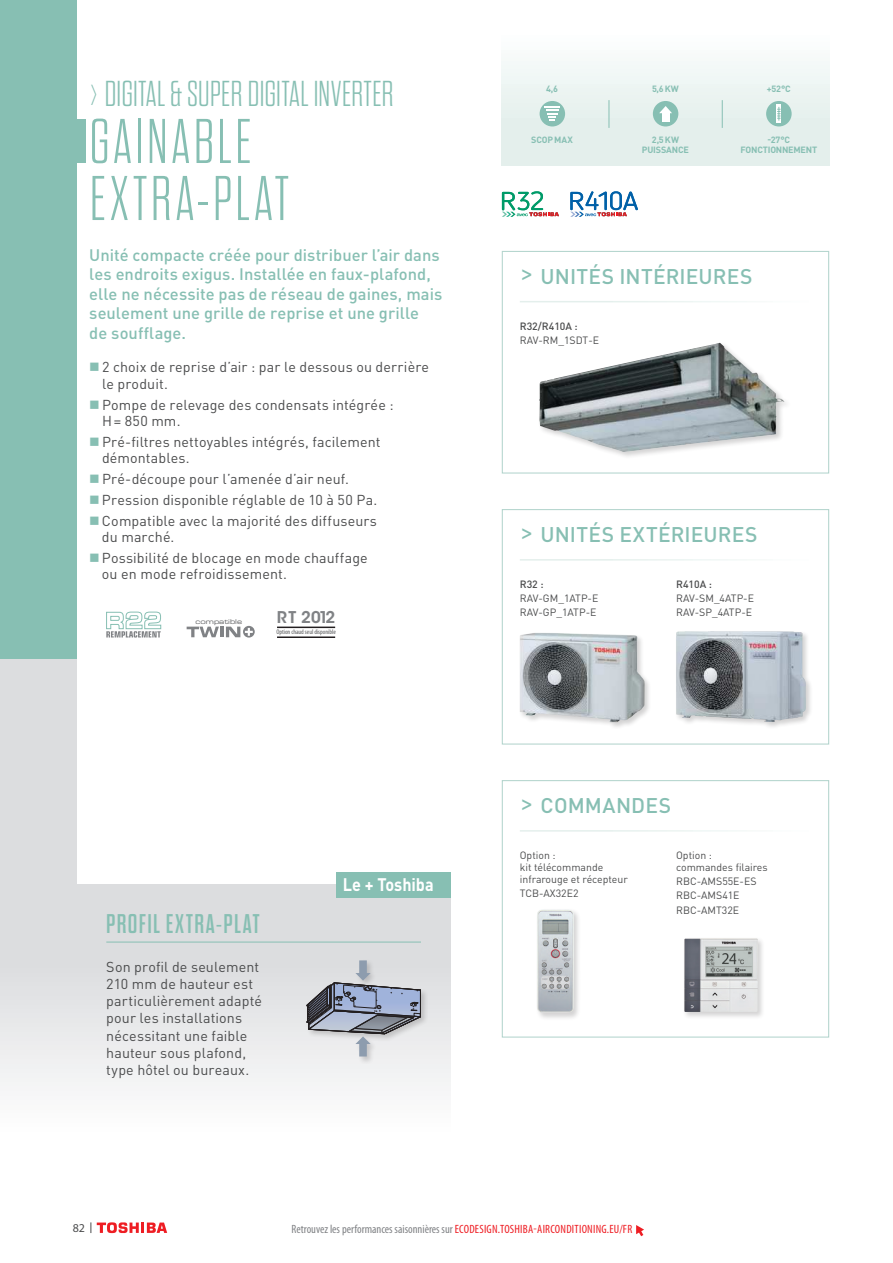
<style>
.page{position:relative;width:893px;height:1263px;background:#fff}
.page>*{position:absolute;margin:0;border:0;box-sizing:border-box;transform-origin:0 0}
.t1{font:300 expanded 63px/57px "Dharma Gothic E";letter-spacing:.05em;color:#87bfb3}
.t2{font:300 expanded 36px "Dharma Gothic E";color:#87bfb3}
.t3{font:27px "Dharma Gothic E";letter-spacing:.055em;color:#87bfb3}
.t4{font:500 21px "DIN Pro";letter-spacing:.005em;color:#87bfb3}
.t5{font:700 18px "DIN Pro";color:#fff;scale:.9 1}
.t6{font:500 16.5px/19.5px "DIN Pro";color:#87bfb3}
.t7{font:600 16.05px "ITC Avant Garde Std";letter-spacing:-.05em;color:#808285}
.t8{font:14.25px/17.2px "DIN Pro";letter-spacing:.01em;color:#4b4c4d}
.t9{font:condensed 12px "Myriad Pro";color:#808285}
.t10{font:12px "Myriad Pro";color:#4b4c4d}
.t11{font:10.5px/14.1px "DIN Pro";color:#4b4c4d}
.t12{font:500 10.5px "DIN Pro";color:#4b4c4d}
.t13{font:700 9px/10.5px "DIN Pro";letter-spacing:-.02em;color:#87bfb3;text-align:center}
.t14{font:condensed 6.75px "Myriad Pro";color:#57585a}
.t15{font:6.6px "Eurostile Extended Two";color:#57585a}
.s1{font-family:"Alien League";font-weight:400;font-stretch:normal;font-size:27px}
.s2{font-weight:400;font-size:27px}
.s3{color:#ee1d23}
</style>
<div class="page">
<div style="left:502px;top:0;width:327px;height:166px;background:linear-gradient(to bottom,#fff,#deece8)"></div>
<div style="left:540px;top:101px;width:25px;height:25px;background:#87bfb3;border-radius:50%"></div>
<svg style="left:545px;top:107px;width:15px;height:14px"></svg>
<div style="left:766px;top:101px;width:26px;height:25px;background:#87bfb3;border-radius:50%"></div>
<svg style="left:776px;top:105px;width:5px;height:18px"></svg>
<svg style="left:609px;top:100px;width:1px;height:28px"></svg>
<svg style="left:722px;top:100px;width:1px;height:28px"></svg>
<div style="left:653px;top:101px;width:25px;height:25px;background:#87bfb3;border-radius:50%"></div>
<div style="left:662px;top:112px;width:7px;height:9px;background:#fff"></div>
<svg style="left:659px;top:106px;width:13px;height:7px"></svg>
<div style="left:0;top:119px;width:85px;height:44px;background:#87bfb3"></div>
<div style="left:77px;top:884px;width:374px;height:248px;background:linear-gradient(to bottom,#d4d6d8,#fafafb)"></div>
<hr style="left:106px;top:942px;width:315px;height:1px;background:#87bfb3">
<div style="left:502px;top:251px;width:327px;height:222px;border:1px solid #b3d4cd"></div>
<div style="left:502px;top:509px;width:327px;height:235px;border:1px solid #b3d4cd"></div>
<div style="left:502px;top:780px;width:327px;height:257px;border:1px solid #b3d4cd"></div>
<div style="left:0;top:659px;width:77px;height:225px;background:#dcdddf"></div>
<div style="left:0;top:0;width:77px;height:659px;background:#87bfb3"></div>
<div style="left:0;top:884px;width:77px;height:248px;background:linear-gradient(to bottom,#d4d6d8,#fafafb)"></div>
<div style="left:336px;top:872px;width:115px;height:25px;background:#87bfb3"></div>
<img style="left:539px;top:343px;width:245px;height:109px">
<div style="left:305px;top:959px;width:123px;height:105px;background:#231f20;opacity:.2"></div>
<svg style="left:306px;top:960px;width:116px;height:96px;background:#b1b5c0"></svg>
<div style="left:675px;top:629px;width:138px;height:100px;background:#231f20;opacity:.2"></div>
<img style="left:676px;top:631px;width:130px;height:91px">
<div style="left:518px;top:631px;width:134px;height:98px;background:#231f20;opacity:.2"></div>
<img style="left:520px;top:633px;width:124px;height:89px">
<div style="left:682px;top:937px;width:84px;height:83px;background:#231f20;opacity:.2"></div>
<img style="left:684px;top:938px;width:74px;height:74px">
<div style="left:535px;top:907px;width:46px;height:113px;background:#231f20;opacity:.2"></div>
<img style="left:537px;top:909px;width:37px;height:104px">
<div style="left:243px;top:626px;width:12px;height:11px;background:#808285;border-radius:50%"></div>
<svg style="left:187px;top:627px;width:32px;height:10px"></svg>
<hr style="left:220px;top:627px;width:4px;height:10px;background:#808285">
<svg style="left:226px;top:627px;width:27px;height:10px"></svg>
<svg style="left:106px;top:611px;width:55px;height:26px"></svg>
<hr style="left:277px;top:627px;width:58px;height:1px;background:#231f20">
<hr style="left:277px;top:636px;width:58px;height:2px;background:#231f20">
<svg style="left:502px;top:191px;width:57px;height:26px"></svg>
<svg style="left:570px;top:191px;width:68px;height:26px"></svg>
<svg style="left:91px;top:1222px;width:76px;height:11px"></svg>
<svg style="left:636px;top:1225px;width:8px;height:11px"></svg>
<h2 class="t2" style="left:89px;top:76px;width:306px"><span class="s1">&gt;</span> DIGITAL &amp; SUPER DIGITAL INVERTER</h2>
<h1 class="t1" style="left:89px;top:114px;width:201px">GAINABLE<br>EXTRA-PLAT</h1>
<p class="t6" style="left:89px;top:244px;width:355px">Unité compacte créée pour distribuer l’air dans les endroits exigus. Installée en faux-plafond, elle ne nécessite pas de réseau de gaines, mais seulement une grille de reprise et une grille<br>de soufflage.</p>
<p class="t8" style="left:102px;top:358px;width:329px;line-height:16.5px">2 choix de reprise d’air : par le dessous ou derrière le produit.</p>
<p class="t8" style="left:102px;top:396px;width:293px;line-height:16.5px">Pompe de relevage des condensats intégrée :<br>H= 850 mm.</p>
<p class="t8" style="left:102px;top:433px;width:280px;line-height:16.5px">Pré-filtres nettoyables intégrés, facilement démontables.</p>
<p class="t8" style="left:102px;top:468px;width:277px;line-height:20.7px">Pré-découpe pour l’amenée d’air neuf.<br>Pression disponible réglable de 10 à 50 Pa.<br>Compatible avec la majorité des diffuseurs</p>
<p class="t8" style="left:102px;top:526px;width:267px;line-height:20.7px">du marché.<br>Possibilité de blocage en mode chauffage</p>
<p class="t8" style="left:102px;top:565px;width:187px">ou en mode refroidissement.</p>
<p class="t15" style="left:196px;top:617px;width:48px">compatible</p>
<p class="t7" style="left:277px;top:607px;width:60px">RT 2012</p>
<p class="t14" style="left:276px;top:628px;width:61px">Option chaud seul disponible</p>
<h3 class="t3" style="left:106px;top:910px;width:155px">PROFIL EXTRA-PLAT</h3>
<p class="t8" style="left:106px;top:957px;width:157px">Son profil de seulement<br>210 mm de hauteur est particulièrement adapté pour les installations nécessitant une faible hauteur sous plafond, type hôtel ou bureaux.</p>
<p class="t5" style="left:343px;top:872px;width:103px">Le + Toshiba</p>
<p class="t13" style="left:546px;top:83px;width:13px">4,6</p>
<p class="t13" style="left:652px;top:83px;width:28px">5,6 KW</p>
<p class="t13" style="left:767px;top:83px;width:25px">+52°C</p>
<p class="t13" style="left:531px;top:134px;width:43px">SCOP MAX</p>
<p class="t13" style="left:642px;top:134px;width:48px">2,5 KW<br>PUISSANCE</p>
<p class="t13" style="left:740px;top:134px;width:78px">-27°C<br>FONCTIONNEMENT</p>
<h3 class="t4" style="left:520px;top:262px;width:234px"><span class="s2">&gt;</span> UNITÉS INTÉRIEURES</h3>
<p class="t12" style="left:520px;top:319px;width:59px">R32/R410A :</p>
<p class="t11" style="left:520px;top:333px;width:81px">RAV-RM_1SDT-E</p>
<h3 class="t4" style="left:520px;top:520px;width:239px"><span class="s2">&gt;</span> UNITÉS EXTÉRIEURES</h3>
<p class="t12" style="left:520px;top:577px;width:25px">R32 :</p>
<p class="t11" style="left:520px;top:591px;width:80px">RAV-GM_1ATP-E<br>RAV-GP_1ATP-E</p>
<p class="t12" style="left:676px;top:577px;width:37px">R410A :</p>
<p class="t11" style="left:676px;top:591px;width:79px">RAV-SM_4ATP-E<br>RAV-SP_4ATP-E</p>
<h3 class="t4" style="left:520px;top:791px;width:153px"><span class="s2">&gt;</span> COMMANDES</h3>
<p class="t11" style="left:520px;top:849px;width:109px;line-height:12px">Option :<br>kit télécommande infrarouge et récepteur</p>
<p class="t11" style="left:520px;top:886px;width:60px">TCB-AX32E2</p>
<p class="t11" style="left:676px;top:849px;width:93px;line-height:12px">Option : commandes filaires</p>
<p class="t11" style="left:676px;top:874px;width:82px">RBC-AMS55E-ES<br>RBC-AMS41E<br>RBC-AMT32E</p>
<p class="t10" style="left:73px;top:1220px;width:14px">82</p>
<p class="t9" style="left:292px;top:1222px;width:342px">Retrouvez les performances saisonnières sur <span class="s3">ECODESIGN.TOSHIBA-AIRCONDITIONING.EU/FR</span></p>
</div>
